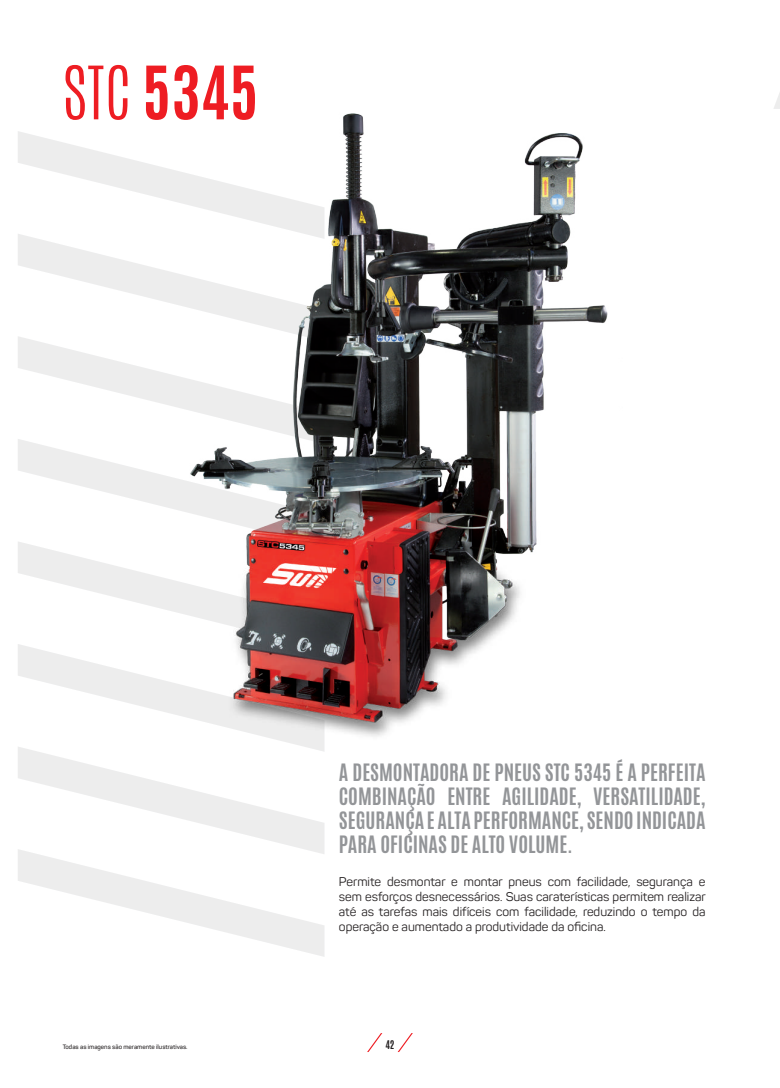
<style>
.page{position:relative;width:780px;height:1088px;background:#fff}
.page>*{position:absolute;margin:0;border:0;box-sizing:border-box;transform-origin:0 0}
.t1{font:700 62.5px "Antonio";color:#ee1d23}
.t2{font:700 20px/23.8px "Antonio";color:#939598;text-align:justify}
.t3{font:12.5px/15px "Panton";color:#231f20;text-align:justify}
.t4{font:700 10px "Antonio";color:#231f20}
.t5{font:600 6.25px "Panton";color:#231f20}
.s1{font-weight:300}
</style>
<div class="page">
<svg style="left:367px;top:1033px;width:15px;height:19px"></svg>
<svg style="left:397px;top:1033px;width:16px;height:19px"></svg>
<svg style="left:18px;top:131px;width:306px;height:826px"></svg>
<img style="left:181px;top:113px;width:427px;height:636px">
<svg style="left:774px;top:93px;width:6px;height:16px"></svg>
<h1 class="t1" style="left:63px;top:45px;width:197px"><span class="s1">STC</span> 5345</h1>
<h2 class="t2" style="left:339px;top:761px;width:368px">A DESMONTADORA DE PNEUS STC 5345 É A PERFEITA COMBINAÇÃO ENTRE AGILIDADE, VERSATILIDADE, SEGURANÇA E ALTA PERFORMANCE, SENDO INDICADA PARA OFICINAS DE ALTO VOLUME.</h2>
<p class="t3" style="left:339px;top:874px;width:368px">Permite desmontar e montar pneus com facilidade, segurança e sem esforços desnecessários. Suas caraterísticas permitem realizar até as tarefas mais difíceis com facilidade, reduzindo o tempo da operação e aumentado a produtividade da oficina.</p>
<p class="t5" style="left:63px;top:1043px;width:126px">Todas as imagens são meramente ilustrativas.</p>
<p class="t4" style="left:385px;top:1037px;width:11px">42</p>
</div>
